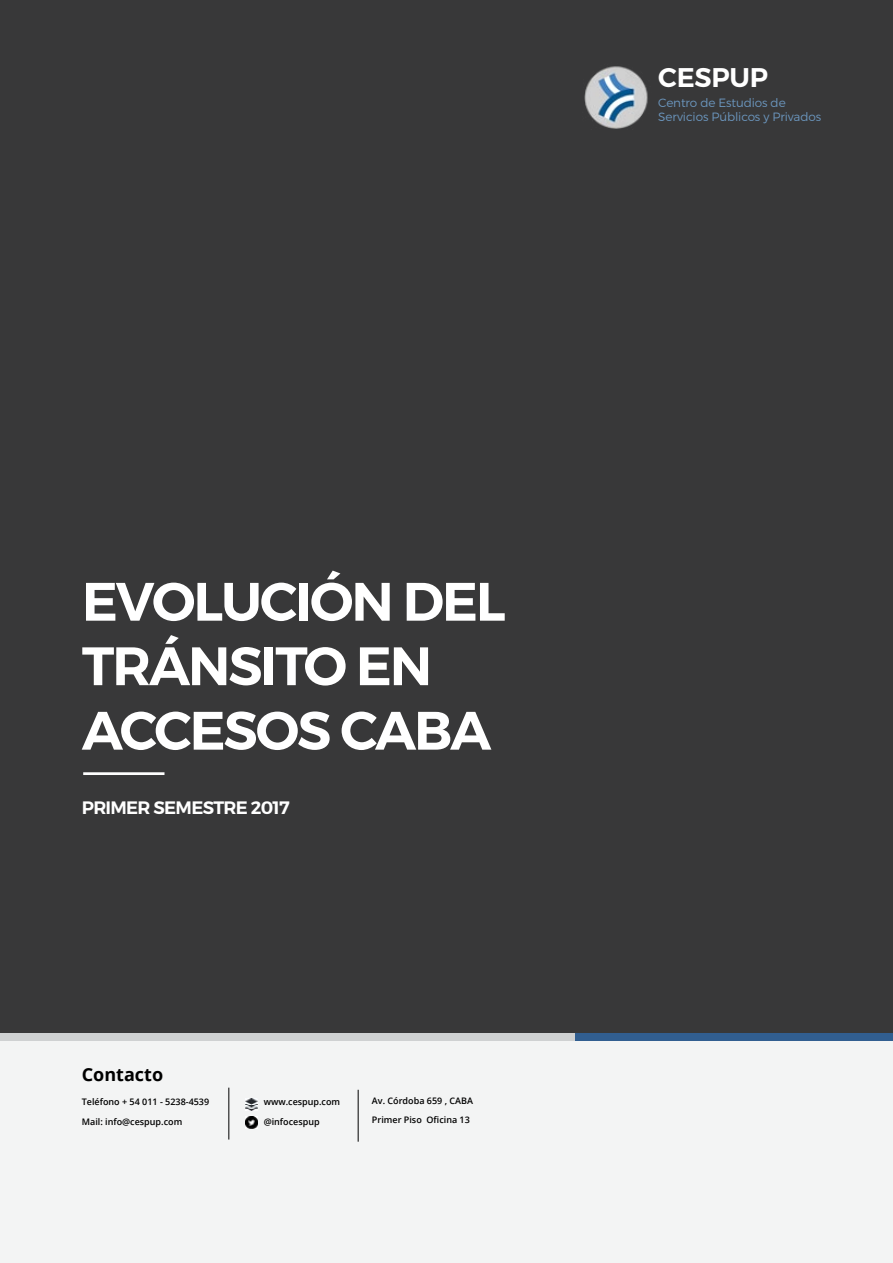
<style>
.page{position:relative;width:893px;height:1263px;background:#f3f4f4}
.page>*{position:absolute;margin:0;border:0;box-sizing:border-box;transform-origin:0 0}
.t1{font:600 54px/64.5px "Montserrat";letter-spacing:-.04em;color:#fff}
.t2{font:600 27px "Montserrat";letter-spacing:-.01em;color:#fff}
.t3{font:600 18px "Montserrat";letter-spacing:-.04em;color:#fff}
.t4{font:700 18px "Open Sans";color:#000}
.t5{font:300 12px/14.4px "Montserrat";letter-spacing:-.01em;color:#6b96be}
.t6{font:600 9px/19.5px "Open Sans";color:#000}
</style>
<div class="page">
<div style="left:0;top:0;width:893px;height:1033px;background:#383839"></div>
<div style="left:574px;top:1033px;width:319px;height:8px;background:#315e90"></div>
<div style="left:0;top:1033px;width:574px;height:8px;background:#cfd1d2"></div>
<img style="left:584px;top:66px;width:64px;height:63px">
<hr style="left:228px;top:1088px;width:1px;height:51px;background:#000">
<hr style="left:358px;top:1090px;width:1px;height:52px;background:#000">
<svg style="left:246px;top:1099px;width:11px;height:11px"></svg>
<svg style="left:246px;top:1117px;width:12px;height:12px"></svg>
<hr style="left:83px;top:772px;width:81px;height:3px;background:#fff">
<h2 class="t2" style="left:658px;top:60px;width:111px">CESPUP</h2>
<h3 class="t5" style="left:658px;top:95px;width:164px">Centro de Estudios de<br>Servicios Públicos y Privados</h3>
<h1 class="t1" style="left:82px;top:570px;width:425px">EVOLUCIÓN DEL<br>TRÁNSITO EN<br>ACCESOS CABA</h1>
<h3 class="t3" style="left:82px;top:797px;width:209px">PRIMER SEMESTRE 2017</h3>
<h3 class="t4" style="left:82px;top:1062px;width:83px">Contacto</h3>
<p class="t6" style="left:82px;top:1092px;width:129px">Teléfono + 54 011 - 5238-4539</p>
<p class="t6" style="left:82px;top:1112px;width:102px">Mail: info@cespup.com</p>
<p class="t6" style="left:264px;top:1092px;width:78px">www.cespup.com</p>
<p class="t6" style="left:264px;top:1112px;width:58px">@infocespup</p>
<p class="t6" style="left:372px;top:1091px;width:102px">Av. Córdoba 659 , CABA<br>Primer Piso Oficina 13</p>
</div>
